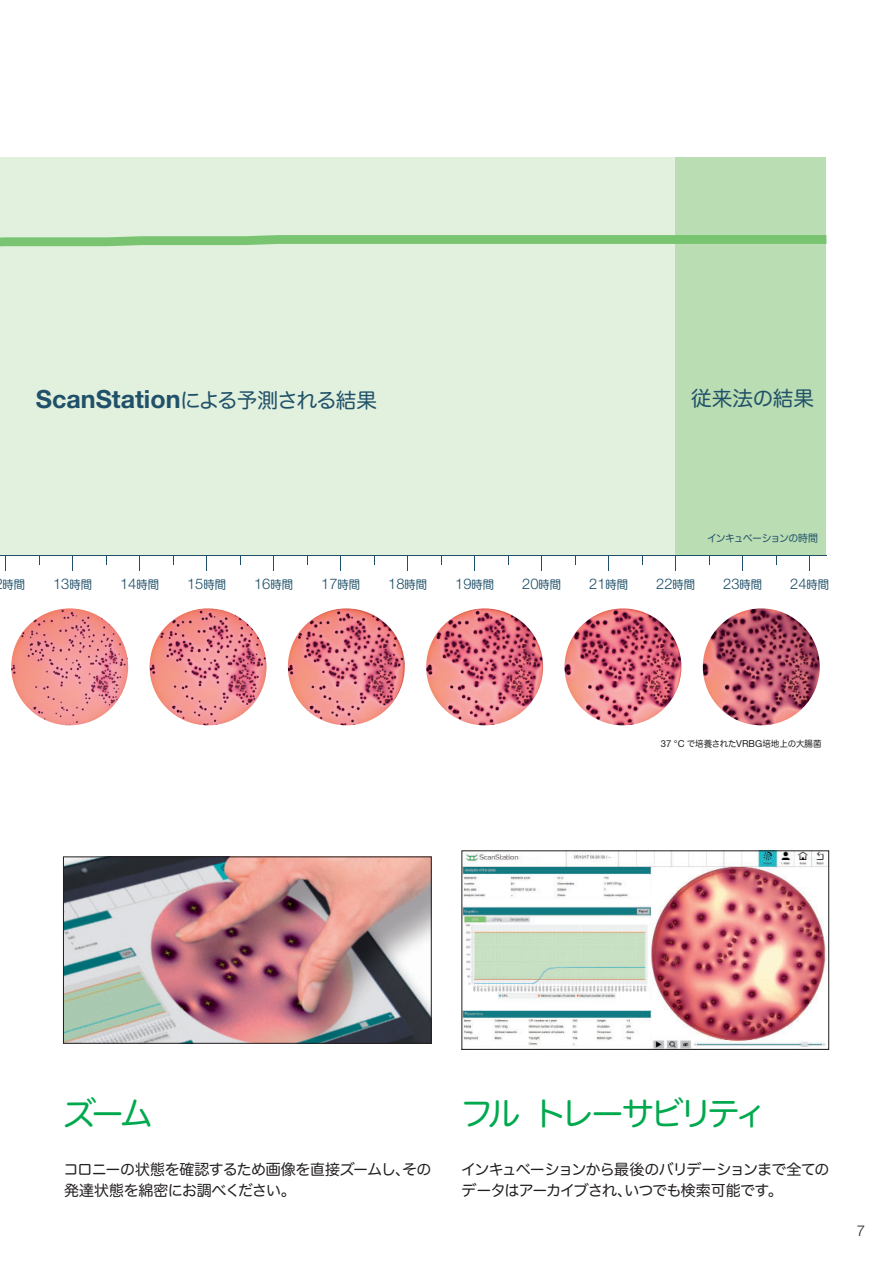
<style>
.page{position:relative;width:893px;height:1263px;background:#fff}
.page>*{position:absolute;margin:0;border:0;box-sizing:border-box;transform-origin:0 0}
.t1{font:33px "Hira Maru Pro W4 90 pv RKSJ H";letter-spacing:-.13em;color:#00a94e}
.t2{font:700 25.05px "Helvetica Neue LT Std";color:#205169}
.t3{font:20.55px "Hira Maru Pro W4 90 pv RKSJ H";color:#205169}
.t4{font:15px/21px "Hira Maru Pro W4 90 pv RKSJ H";letter-spacing:-.045em;color:#231f20}
.t5{font:15px/21px "Hira Maru Pro W4 90 pv RKSJ H";letter-spacing:-.025em;color:#231f20}
.t6{font:300 15px "Helvetica Neue LT Std";color:#231f20}
.t7{font:300 14.7px "Helvetica Neue";color:#1f5069}
.t8{font:11.85px "Hira Maru Pro W4 90 pv RKSJ H";color:#1f5069;scale:.96 1}
.t9{font:10.35px "Hira Maru Pro W4 90 pv RKSJ H";letter-spacing:-.065em;color:#205169;scale:.96 1}
.t10{font:8.85px "Hira Maru Pro W4 90 pv RKSJ H";letter-spacing:-.02em;color:#231f20;scale:.96 1}
.s1{font-family:"Hira Maru Pro W4 90 pv RKSJ H";font-weight:400;font-size:20.55px}
.s2{font-family:"Hira Maru Pro W4 90 pv RKSJ H";font-weight:400;font-size:11.85px}
.s3{font-family:"Helvetica Neue LT Std";font-size:9.6px}
</style>
<div class="page">
<img style="left:464px;top:853px;width:363px;height:194px">
<img style="left:65px;top:859px;width:364px;height:182px">
<div style="left:63px;top:857px;width:368px;height:186px;border:1px solid #231f20"></div>
<div style="left:0;top:157px;width:675px;height:398px;background:#e2f0de"></div>
<div style="left:675px;top:157px;width:151px;height:398px;background:#bbddb3"></div>
<svg style="left:0;top:235px;width:826px;height:325px"></svg>
<img style="left:11px;top:608px;width:117px;height:117px;border-radius:50%">
<img style="left:150px;top:608px;width:116px;height:117px;border-radius:50%">
<img style="left:288px;top:608px;width:117px;height:117px;border-radius:50%">
<img style="left:426px;top:608px;width:117px;height:117px;border-radius:50%">
<img style="left:564px;top:608px;width:117px;height:117px;border-radius:50%">
<img style="left:703px;top:608px;width:117px;height:117px;border-radius:50%">
<h2 class="t2" style="left:36px;top:390px;width:343px">ScanStation<span class="s1">による予測される結果</span></h2>
<h3 class="t3" style="left:691px;top:391px;width:124px">従来法の結果</h3>
<p class="t9" style="left:707px;top:534px;width:117px">インキュベーションの時間</p>
<p class="t8" style="left:2px;top:580px;width:25px">時間</p>
<p class="t7" style="left:53px;top:576px;width:41px">13<span class="s2">時間</span></p>
<p class="t7" style="left:120px;top:576px;width:41px">14<span class="s2">時間</span></p>
<p class="t7" style="left:187px;top:576px;width:41px">15<span class="s2">時間</span></p>
<p class="t7" style="left:254px;top:576px;width:41px">16<span class="s2">時間</span></p>
<p class="t7" style="left:321px;top:576px;width:41px">17<span class="s2">時間</span></p>
<p class="t7" style="left:388px;top:576px;width:41px">18<span class="s2">時間</span></p>
<p class="t7" style="left:455px;top:576px;width:41px">19<span class="s2">時間</span></p>
<p class="t7" style="left:522px;top:576px;width:41px">20<span class="s2">時間</span></p>
<p class="t7" style="left:589px;top:576px;width:41px">21<span class="s2">時間</span></p>
<p class="t7" style="left:656px;top:576px;width:41px">22<span class="s2">時間</span></p>
<p class="t7" style="left:723px;top:576px;width:41px">23<span class="s2">時間</span></p>
<p class="t7" style="left:790px;top:576px;width:41px">24<span class="s2">時間</span></p>
<p class="t10" style="left:661px;top:740px;width:169px"><span class="s3">37 °C</span> で培養された<span class="s3">VRBG</span>培地上の大腸菌</p>
<h1 class="t1" style="left:63px;top:1101px;width:91px">ズーム</h1>
<p class="t5" style="left:63px;top:1161px;width:370px">コロニーの状態を確認するため画像を直接ズームし、その発達状態を綿密にお調べください。</p>
<h1 class="t1" style="left:460px;top:1101px;width:309px">フルトレーサビリティ</h1>
<p class="t4" style="left:461px;top:1161px;width:370px">インキュベーションから最後のバリデーションまで全てのデータはアーカイブされ、いつでも検索可能です。</p>
<p class="t6" style="left:857px;top:1226px;width:10px">7</p>
</div>
